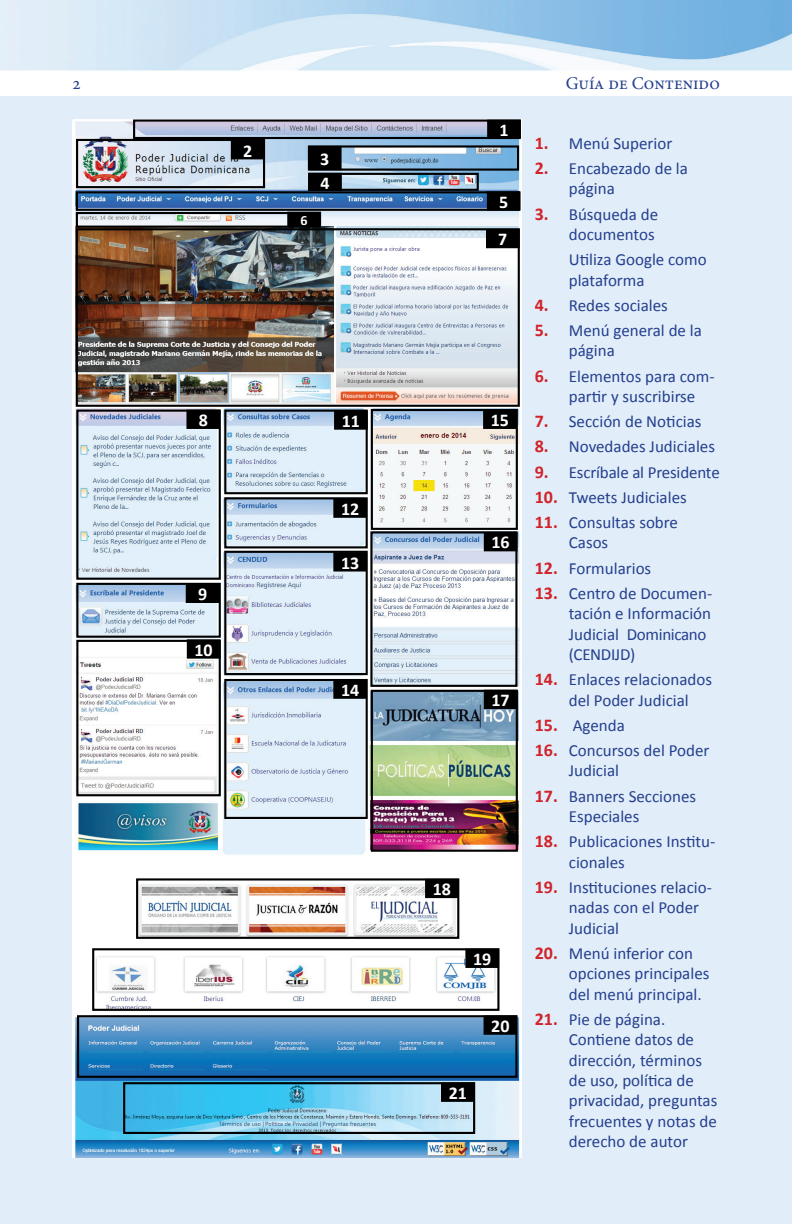
<style>
.page{position:relative;width:792px;height:1224px;background:#e1eef9}
.page>*{position:absolute;margin:0;border:0;box-sizing:border-box;transform-origin:0 0}
.t1{font:700 18px/23.8px "Calibri";color:#fff}
.t2{font:18px "Minion Pro";color:#253f8e}
.t3{font:17px/20.4px "Calibri";color:#253f8e}
.t4{font:700 14px "Calibri";color:#fff}
.s1{font-weight:700;font-size:18px;color:#d1232a}
</style>
<div class="page">
<img style="left:0;top:0;width:792px;height:95px">
<img style="left:72px;top:120px;width:449px;height:1037px">
<div style="left:76px;top:139px;width:189px;height:49px;border:2px solid #000"></div>
<div style="left:76px;top:410px;width:145px;height:170px;border:2px solid #000"></div>
<div style="left:76px;top:640px;width:145px;height:156px;border:2px solid #000"></div>
<div style="left:76px;top:228px;width:444px;height:179px;border:2px solid #000"></div>
<div style="left:224px;top:410px;width:144px;height:84px;border:2px solid #000"></div>
<div style="left:224px;top:497px;width:144px;height:51px;border:2px solid #000"></div>
<div style="left:224px;top:551px;width:144px;height:124px;border:2px solid #000"></div>
<div style="left:224px;top:679px;width:144px;height:140px;border:2px solid #000"></div>
<div style="left:371px;top:690px;width:147px;height:162px;border:2px solid #000"></div>
<div style="left:370px;top:531px;width:148px;height:156px;border:2px solid #000"></div>
<div style="left:371px;top:409px;width:147px;height:121px;border:2px solid #000"></div>
<div style="left:76px;top:583px;width:145px;height:55px;border:2px solid #000"></div>
<div style="left:77px;top:1015px;width:441px;height:63px;border:2px solid #000"></div>
<div style="left:92px;top:948px;width:408px;height:63px;border:2px solid #000"></div>
<div style="left:136px;top:878px;width:323px;height:61px;border:2px solid #000"></div>
<div style="left:123px;top:1082px;width:352px;height:52px;border:2px solid #000"></div>
<div style="left:76px;top:191px;width:444px;height:20px;border:2px solid #000"></div>
<div style="left:76px;top:212px;width:245px;height:16px;border:2px solid #000"></div>
<div style="left:133px;top:120px;width:388px;height:19px;border:2px solid #000"></div>
<div style="left:308px;top:145px;width:211px;height:26px;border:2px solid #000"></div>
<div style="left:308px;top:173px;width:171px;height:18px;border:2px solid #000"></div>
<div style="left:488px;top:121px;width:32px;height:17px;background:#000"></div>
<div style="left:487px;top:120px;width:34px;height:19px;border:2px solid #000"></div>
<div style="left:309px;top:147px;width:32px;height:22px;background:#000"></div>
<div style="left:308px;top:146px;width:34px;height:24px;border:2px solid #000"></div>
<div style="left:309px;top:174px;width:32px;height:16px;background:#000"></div>
<div style="left:308px;top:173px;width:34px;height:18px;border:2px solid #000"></div>
<div style="left:488px;top:192px;width:32px;height:18px;background:#000"></div>
<div style="left:487px;top:191px;width:34px;height:20px;border:2px solid #000"></div>
<div style="left:288px;top:213px;width:32px;height:13px;background:#000"></div>
<div style="left:287px;top:212px;width:34px;height:15px;border:2px solid #000"></div>
<div style="left:232px;top:141px;width:32px;height:17px;background:#000"></div>
<div style="left:231px;top:140px;width:34px;height:19px;border:2px solid #000"></div>
<div style="left:487px;top:230px;width:32px;height:17px;background:#000"></div>
<div style="left:486px;top:229px;width:34px;height:19px;border:2px solid #000"></div>
<div style="left:484px;top:411px;width:32px;height:17px;background:#000"></div>
<div style="left:483px;top:410px;width:34px;height:19px;border:2px solid #000"></div>
<div style="left:335px;top:411px;width:32px;height:18px;background:#000"></div>
<div style="left:334px;top:410px;width:34px;height:20px;border:2px solid #000"></div>
<div style="left:187px;top:411px;width:32px;height:17px;background:#000"></div>
<div style="left:186px;top:410px;width:34px;height:19px;border:2px solid #000"></div>
<div style="left:334px;top:500px;width:32px;height:17px;background:#000"></div>
<div style="left:333px;top:499px;width:34px;height:19px;border:2px solid #000"></div>
<div style="left:187px;top:585px;width:31px;height:17px;background:#000"></div>
<div style="left:186px;top:584px;width:33px;height:19px;border:2px solid #000"></div>
<div style="left:188px;top:640px;width:32px;height:18px;background:#000"></div>
<div style="left:187px;top:639px;width:33px;height:20px;border:2px solid #000"></div>
<div style="left:334px;top:680px;width:32px;height:18px;background:#000"></div>
<div style="left:333px;top:680px;width:34px;height:19px;border:2px solid #000"></div>
<div style="left:334px;top:553px;width:32px;height:18px;background:#000"></div>
<div style="left:333px;top:552px;width:34px;height:20px;border:2px solid #000"></div>
<div style="left:485px;top:533px;width:31px;height:17px;background:#000"></div>
<div style="left:484px;top:532px;width:34px;height:19px;border:2px solid #000"></div>
<div style="left:485px;top:691px;width:31px;height:17px;background:#000"></div>
<div style="left:484px;top:690px;width:34px;height:19px;border:2px solid #000"></div>
<div style="left:426px;top:880px;width:32px;height:17px;background:#000"></div>
<div style="left:425px;top:879px;width:34px;height:19px;border:2px solid #000"></div>
<div style="left:466px;top:950px;width:32px;height:17px;background:#000"></div>
<div style="left:465px;top:949px;width:34px;height:19px;border:2px solid #000"></div>
<div style="left:485px;top:1016px;width:31px;height:18px;background:#000"></div>
<div style="left:484px;top:1015px;width:33px;height:20px;border:2px solid #000"></div>
<div style="left:442px;top:1084px;width:32px;height:17px;background:#000"></div>
<div style="left:441px;top:1083px;width:34px;height:19px;border:2px solid #000"></div>
<p class="t2" style="left:72px;top:71px;width:10px">2</p>
<p class="t2" style="left:566px;top:71px;width:156px">Guía de Contenido</p>
<p class="t1" style="left:243px;top:139px;width:11px">2</p>
<p class="t4" style="left:301px;top:211px;width:9px">6</p>
<p class="t1" style="left:320px;top:147px;width:11px">3<br>4</p>
<p class="t1" style="left:499px;top:118px;width:11px">1</p>
<p class="t1" style="left:499px;top:190px;width:11px">5</p>
<p class="t1" style="left:498px;top:227px;width:11px">7</p>
<p class="t1" style="left:199px;top:408px;width:11px">8</p>
<p class="t1" style="left:342px;top:409px;width:20px">11</p>
<p class="t1" style="left:491px;top:408px;width:20px">15</p>
<p class="t1" style="left:198px;top:582px;width:11px">9</p>
<p class="t1" style="left:195px;top:638px;width:20px">10</p>
<p class="t1" style="left:341px;top:497px;width:20px">12</p>
<p class="t1" style="left:341px;top:551px;width:20px">13</p>
<p class="t1" style="left:341px;top:678px;width:20px">14</p>
<p class="t1" style="left:492px;top:531px;width:20px">16</p>
<p class="t1" style="left:492px;top:688px;width:20px">17</p>
<p class="t1" style="left:433px;top:877px;width:20px">18</p>
<p class="t1" style="left:473px;top:947px;width:20px">19</p>
<p class="t1" style="left:491px;top:1014px;width:20px">20</p>
<p class="t1" style="left:449px;top:1081px;width:20px">21</p>
<p class="t3" style="left:535px;top:133px;width:139px"><span class="s1">1.</span> Menú Superior</p>
<p class="t3" style="left:569px;top:158px;width:121px;text-indent:-34px"><span class="s1">2.</span> Encabezado de la página</p>
<p class="t3" style="left:535px;top:204px;width:125px;text-align:right"><span class="s1">3.</span> Búsqueda de documentos</p>
<p class="t3" style="left:569px;top:249px;width:140px">Utiliza Google como plataforma</p>
<p class="t3" style="left:535px;top:295px;width:135px"><span class="s1">4.</span> Redes sociales</p>
<p class="t3" style="left:569px;top:320px;width:135px;text-indent:-34px"><span class="s1">5.</span> Menú general de la página</p>
<p class="t3" style="left:569px;top:366px;width:147px;text-indent:-34px"><span class="s1">6.</span> Elementos para com&shy;partir y suscribirse</p>
<p class="t3" style="left:535px;top:411px;width:168px"><span class="s1">7.</span> Sección de Noticias</p>
<p class="t3" style="left:535px;top:437px;width:182px"><span class="s1">8.</span> Novedades Judiciales</p>
<p class="t3" style="left:535px;top:462px;width:186px"><span class="s1">9.</span> Escríbale al Presidente</p>
<p class="t3" style="left:535px;top:487px;width:153px"><span class="s1">10.</span> Tweets Judiciales</p>
<p class="t3" style="left:569px;top:512px;width:111px;text-indent:-34px"><span class="s1">11.</span> Consultas sobre<br>Casos</p>
<p class="t3" style="left:535px;top:558px;width:118px"><span class="s1">12.</span> Formularios</p>
<p class="t3" style="left:569px;top:583px;width:145px;text-indent:-34px"><span class="s1">13.</span> Centro de Documen&shy;tación e Información<br>Judicial Dominicano (CENDIJD)</p>
<p class="t3" style="left:569px;top:669px;width:145px;text-indent:-34px"><span class="s1">14.</span> Enlaces relacionados del Poder Judicial</p>
<p class="t3" style="left:535px;top:715px;width:91px"><span class="s1">15.</span> Agenda</p>
<p class="t3" style="left:569px;top:740px;width:142px;text-indent:-34px"><span class="s1">16.</span> Concursos del Poder<br>Judicial</p>
<p class="t3" style="left:569px;top:786px;width:129px;text-indent:-34px"><span class="s1">17.</span> Banners Secciones<br>Especiales</p>
<p class="t3" style="left:569px;top:831px;width:148px;text-indent:-34px"><span class="s1">18.</span> Publicaciones Institu&shy;cionales</p>
<p class="t3" style="left:569px;top:877px;width:145px;text-indent:-34px"><span class="s1">19.</span> Instituciones relacio&shy;nadas con el Poder<br>Judicial</p>
<p class="t3" style="left:569px;top:943px;width:142px;text-indent:-34px"><span class="s1">20.</span> Menú inferior con opciones principales del menú principal.</p>
<p class="t3" style="left:569px;top:1009px;width:150px;text-indent:-34px"><span class="s1">21.</span> Pie de página.<br>Contiene datos de dirección, términos de uso, política de privacidad, preguntas frecuentes y notas de derecho de autor</p>
</div>
